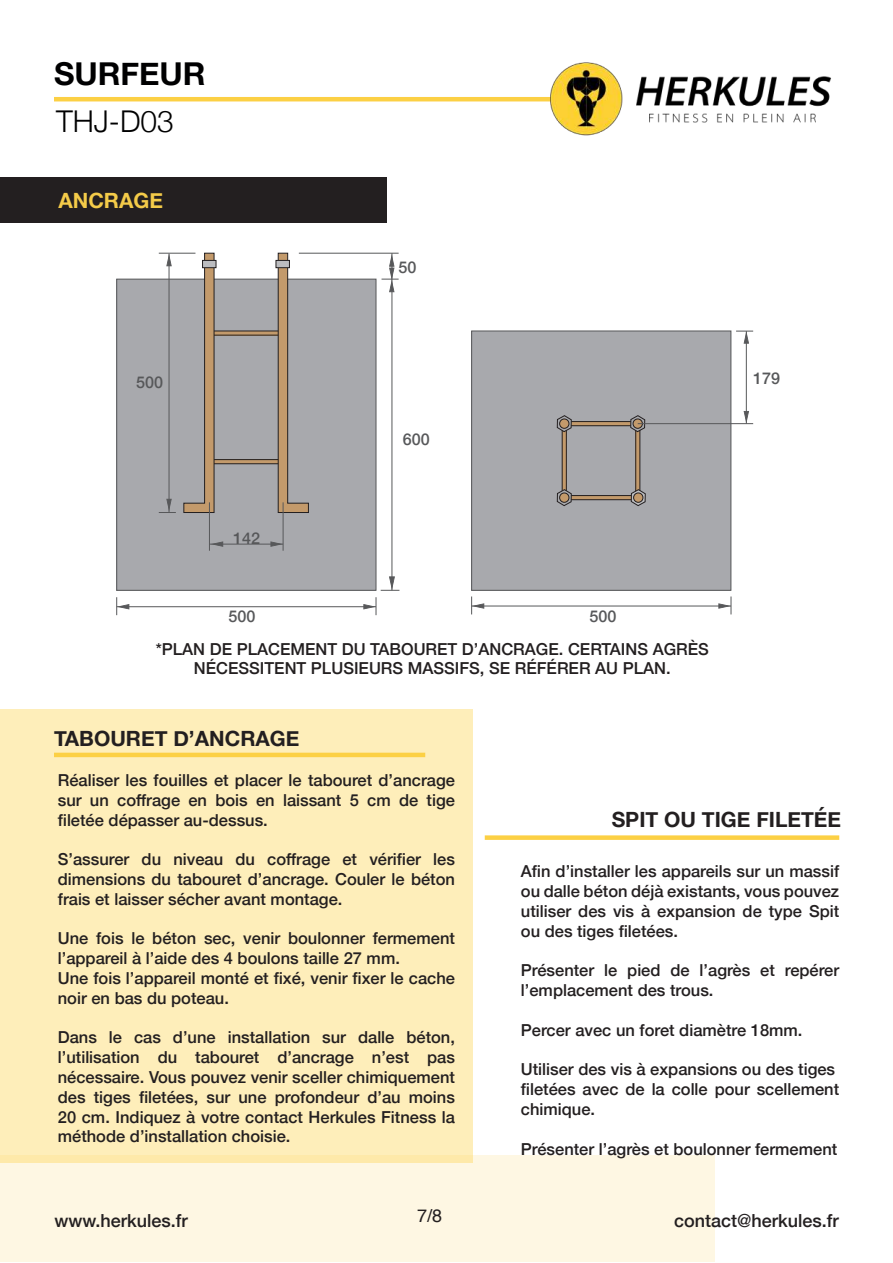
<style>
.page{position:relative;width:893px;height:1263px;background:#fff}
.page>*{position:absolute;margin:0;border:0;box-sizing:border-box;transform-origin:0 0}
.t1{font:700 31.5px "Helvetica Neue";color:#000001}
.t2{font:300 30px "Helvetica Neue";color:#000001}
.t3{font:700 21px "Helvetica Neue";color:#231f20}
.t4{font:700 21px "Helvetica Neue";color:#f4cb49}
.t5{font:500 18px "Helvetica Neue";color:#231f20}
.t6{font:18px "Helvetica";color:#231f20}
.t7{font:500 16.5px/19.8px "Helvetica Neue";color:#231f20;text-align:justify}
.t8{font:500 16.2px "Helvetica Neue";color:#57585a}
</style>
<div class="page">
<div style="left:0;top:1156px;width:715px;height:106px;background:#fef7e3"></div>
<hr style="left:54px;top:97px;width:504px;height:4px;background:#fcd044">
<img style="left:546px;top:62px;width:285px;height:74px">
<div style="left:0;top:178px;width:387px;height:45px;background:#231f20"></div>
<div style="left:0;top:709px;width:472px;height:454px;background:#feeeba"></div>
<hr style="left:54px;top:753px;width:371px;height:4px;background:#fcd044">
<div style="left:485px;top:835px;width:354px;height:5px;background:#fcd044"></div>
<div style="left:117px;top:279px;width:259px;height:311px;background:#a8a9ad"></div>
<div style="left:116px;top:279px;width:260px;height:312px;border:1px solid #57585a"></div>
<hr style="left:211px;top:331px;width:71px;height:4px;background:#c39a6b">
<div style="left:210px;top:330px;width:73px;height:6px;border:1px solid #231f20"></div>
<hr style="left:211px;top:460px;width:71px;height:4px;background:#c39a6b">
<div style="left:210px;top:459px;width:73px;height:5px;border:1px solid #231f20"></div>
<svg style="left:277px;top:252px;width:32px;height:261px"></svg>
<svg style="left:183px;top:252px;width:32px;height:261px"></svg>
<div style="left:203px;top:260px;width:13px;height:8px;background:#bcbdc0"></div>
<div style="left:202px;top:260px;width:14px;height:8px;border:1px solid #231f20"></div>
<div style="left:276px;top:260px;width:13px;height:8px;background:#bcbdc0"></div>
<div style="left:275px;top:260px;width:15px;height:8px;border:1px solid #231f20"></div>
<hr style="left:117px;top:606px;width:259px;height:1px;background:#57585a">
<hr style="left:391px;top:253px;width:1px;height:337px;background:#57585a">
<svg style="left:381px;top:576px;width:18px;height:15px"></svg>
<svg style="left:363px;top:597px;width:14px;height:18px"></svg>
<svg style="left:116px;top:597px;width:13px;height:18px"></svg>
<hr style="left:299px;top:253px;width:100px;height:1px;background:#57585a">
<svg style="left:382px;top:254px;width:17px;height:38px"></svg>
<div style="left:472px;top:331px;width:259px;height:259px;background:#a8a9ad"></div>
<div style="left:471px;top:330px;width:260px;height:261px;border:1px solid #57585a"></div>
<hr style="left:562px;top:427px;width:4px;height:72px;background:#c39a6b">
<div style="left:562px;top:427px;width:5px;height:72px;border:1px solid #231f20"></div>
<hr style="left:636px;top:427px;width:4px;height:72px;background:#c39a6b">
<div style="left:635px;top:427px;width:5px;height:72px;border:1px solid #231f20"></div>
<hr style="left:568px;top:422px;width:72px;height:4px;background:#c39a6b">
<div style="left:568px;top:421px;width:72px;height:5px;border:1px solid #231f20"></div>
<svg style="left:630px;top:415px;width:16px;height:18px"></svg>
<svg style="left:633px;top:419px;width:9px;height:9px"></svg>
<div style="left:633px;top:418px;width:10px;height:11px;border:1px solid #231f20;border-radius:50%"></div>
<svg style="left:556px;top:415px;width:17px;height:18px"></svg>
<div style="left:560px;top:419px;width:9px;height:9px;background:#c39a6b;border-radius:50%"></div>
<div style="left:559px;top:418px;width:10px;height:11px;border:1px solid #231f20;border-radius:50%"></div>
<div style="left:568px;top:495px;width:72px;height:5px;background:#c39a6b"></div>
<div style="left:568px;top:495px;width:72px;height:5px;border:1px solid #231f20"></div>
<svg style="left:630px;top:489px;width:16px;height:17px"></svg>
<div style="left:634px;top:493px;width:9px;height:9px;background:#c39a6b;border-radius:50%"></div>
<div style="left:633px;top:492px;width:10px;height:11px;border:1px solid #231f20;border-radius:50%"></div>
<svg style="left:556px;top:489px;width:17px;height:17px"></svg>
<div style="left:560px;top:493px;width:9px;height:9px;background:#c39a6b;border-radius:50%"></div>
<div style="left:559px;top:492px;width:10px;height:11px;border:1px solid #231f20;border-radius:50%"></div>
<hr style="left:638px;top:423px;width:115px;height:1px;background:#57585a">
<hr style="left:746px;top:331px;width:1px;height:93px;background:#57585a">
<svg style="left:736px;top:331px;width:17px;height:13px"></svg>
<svg style="left:744px;top:411px;width:5px;height:13px"></svg>
<hr style="left:209px;top:502px;width:1px;height:49px;background:#57585a">
<hr style="left:283px;top:502px;width:1px;height:49px;background:#57585a">
<hr style="left:209px;top:544px;width:74px;height:1px;background:#57585a">
<svg style="left:270px;top:541px;width:13px;height:6px"></svg>
<svg style="left:211px;top:541px;width:12px;height:6px"></svg>
<hr style="left:159px;top:253px;width:36px;height:1px;background:#57585a">
<hr style="left:169px;top:254px;width:1px;height:258px;background:#57585a">
<svg style="left:166px;top:254px;width:6px;height:12px"></svg>
<svg style="left:159px;top:499px;width:17px;height:14px"></svg>
<hr style="left:472px;top:605px;width:259px;height:1px;background:#57585a">
<svg style="left:718px;top:596px;width:13px;height:18px"></svg>
<svg style="left:471px;top:596px;width:13px;height:18px"></svg>
<h1 class="t1" style="left:54px;top:49px;width:153px">SURFEUR</h1>
<h2 class="t2" style="left:56px;top:98px;width:119px">THJ-D03</h2>
<p class="t4" style="left:58px;top:184px;width:106px">ANCRAGE</p>
<p class="t8" style="left:136px;top:369px;width:28px">500</p>
<p class="t8" style="left:233px;top:525px;width:28px">142</p>
<p class="t8" style="left:228px;top:604px;width:28px">500</p>
<p class="t8" style="left:399px;top:254px;width:19px">50</p>
<p class="t8" style="left:403px;top:426px;width:28px">600</p>
<p class="t8" style="left:590px;top:603px;width:28px">500</p>
<p class="t7" style="left:156px;top:637px;width:555px;text-align:center">*PLAN DE PLACEMENT DU TABOURET D’ANCRAGE. CERTAINS AGRÈS<br>NÉCESSITENT PLUSIEURS MASSIFS, SE RÉFÉRER AU PLAN.</p>
<p class="t8" style="left:753px;top:365px;width:28px">179</p>
<p class="t3" style="left:54px;top:721px;width:247px">TABOURET D’ANCRAGE</p>
<p class="t7" style="left:58px;top:769px;width:399px">Réaliser les fouilles et placer le tabouret d’ancrage sur un coffrage en bois en laissant 5 cm de tige filetée dépasser au-dessus.</p>
<p class="t7" style="left:58px;top:848px;width:399px">S’assurer du niveau du coffrage et vérifier les dimensions du tabouret d’ancrage. Couler le béton frais et laisser sécher avant montage.</p>
<p class="t7" style="left:58px;top:927px;width:399px;text-align:left">Une fois le béton sec, venir boulonner fermement l’appareil à l’aide des 4 boulons taille 27 mm.<br>Une fois l’appareil monté et fixé, venir fixer le cache noir en bas du poteau.</p>
<p class="t7" style="left:58px;top:1026px;width:399px">Dans le cas d’une installation sur dalle béton, l’utilisation du tabouret d’ancrage n’est pas nécessaire. Vous pouvez venir sceller chimiquement des tiges filetées, sur une profondeur d’au moins 20 cm. Indiquez à votre contact Herkules Fitness la méthode d’installation choisie.</p>
<p class="t3" style="left:612px;top:803px;width:231px">SPIT OU TIGE FILETÉE</p>
<p class="t7" style="left:521px;top:860px;width:320px">Afin d’installer les appareils sur un massif ou dalle béton déjà existants, vous pouvez utiliser des vis à expansion de type Spit ou des tiges filetées.</p>
<p class="t7" style="left:521px;top:959px;width:320px">Présenter le pied de l’agrès et repérer l’emplacement des trous.</p>
<p class="t7" style="left:521px;top:1019px;width:283px">Percer avec un foret diamètre 18mm.</p>
<p class="t7" style="left:521px;top:1058px;width:320px;text-align:left">Utiliser des vis à expansions ou des tiges filetées avec de la colle pour scellement chimique.</p>
<p class="t7" style="left:521px;top:1137px;width:318px">Présenter l’agrès et boulonner fermement</p>
<p class="t5" style="left:54px;top:1206px;width:135px">www.herkules.fr</p>
<p class="t6" style="left:417px;top:1202px;width:27px">7/8</p>
<p class="t5" style="left:674px;top:1206px;width:166px">contact@herkules.fr</p>
</div>
